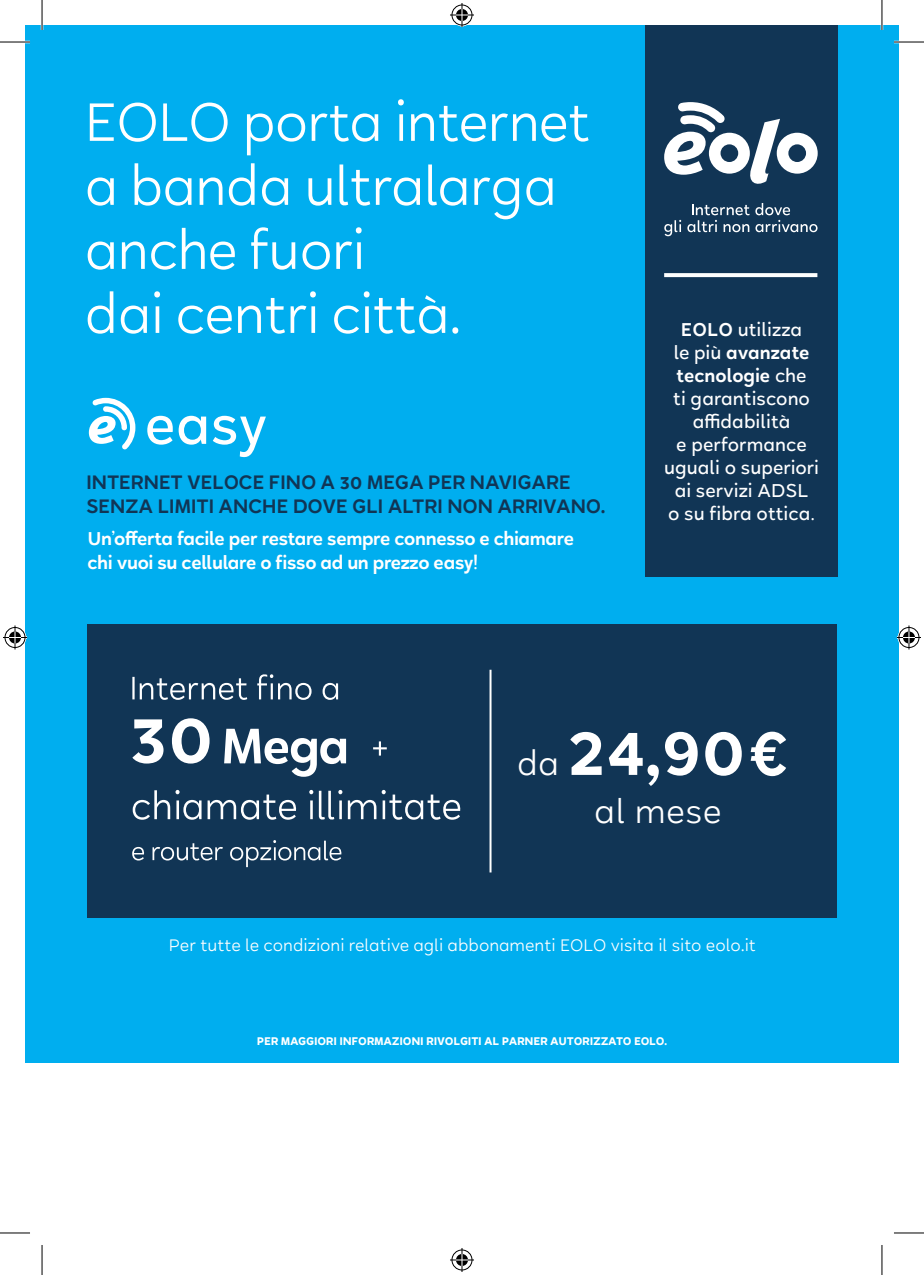
<style>
.page{position:relative;width:924px;height:1275px;background:#fff}
.page>*{position:absolute;margin:0;border:0;box-sizing:border-box;transform-origin:0 0}
.t1{font:600 74px "Halcyon";color:#fff}
.t2{font:58px/64px "Halcyon";letter-spacing:-.02em;color:#fff}
.t3{font:36px "Halcyon";letter-spacing:.01em;color:#fff}
.t4{font:600 21px "Halcyon";letter-spacing:-.02em;color:#113555}
.t5{font:500 20px "Halcyon";color:#fff}
.t6{font:600 20px "Halcyon";letter-spacing:-.02em;color:#fff}
.t7{font:600 20px "Halcyon";color:#fff}
.t8{font:18px "Halcyon";color:#fff}
.t9{font:700 12px "Halcyon";letter-spacing:-.02em;color:#fff}
.s1{font-weight:600}
.s2{font-weight:500}
.s3{font-weight:400;font-size:36px}
</style>
<div class="page">
<div style="left:25px;top:25px;width:873px;height:1037px;background:#00aeef"></div>
<div style="left:645px;top:25px;width:192px;height:551px;background:#113555"></div>
<div style="left:87px;top:624px;width:749px;height:294px;background:#113555"></div>
<svg style="left:664px;top:102px;width:153px;height:82px"></svg>
<svg style="left:664px;top:220px;width:16px;height:16px"></svg>
<svg style="left:687px;top:204px;width:62px;height:29px"></svg>
<svg style="left:755px;top:203px;width:62px;height:29px"></svg>
<svg style="left:664px;top:273px;width:153px;height:4px"></svg>
<svg style="left:132px;top:674px;width:206px;height:26px"></svg>
<svg style="left:373px;top:741px;width:13px;height:14px"></svg>
<svg style="left:133px;top:790px;width:327px;height:30px"></svg>
<hr style="left:489px;top:670px;width:2px;height:202px;background:#fff">
<svg style="left:89px;top:398px;width:46px;height:51px"></svg>
<svg style="left:147px;top:416px;width:59px;height:29px"></svg>
<svg style="left:213px;top:416px;width:53px;height:42px"></svg>
<svg style="left:132px;top:840px;width:210px;height:27px"></svg>
<svg style="left:132px;top:718px;width:77px;height:45px"></svg>
<svg style="left:224px;top:729px;width:122px;height:48px"></svg>
<hr style="left:0;top:41px;width:30px;height:2px;background:#fff">
<hr style="left:893px;top:41px;width:30px;height:2px;background:#fff">
<hr style="left:41px;top:0;width:2px;height:30px;background:#fff">
<hr style="left:880px;top:0;width:2px;height:30px;background:#fff">
<hr style="left:0;top:42px;width:30px;height:1px;background:#000">
<hr style="left:893px;top:42px;width:30px;height:1px;background:#000">
<hr style="left:0;top:1232px;width:30px;height:1px;background:#000">
<hr style="left:893px;top:1232px;width:30px;height:1px;background:#000">
<hr style="left:42px;top:0;width:1px;height:30px;background:#000">
<hr style="left:42px;top:1245px;width:1px;height:30px;background:#000">
<hr style="left:881px;top:0;width:1px;height:30px;background:#000">
<hr style="left:881px;top:1245px;width:1px;height:30px;background:#000">
<svg style="left:450px;top:3px;width:24px;height:24px"></svg>
<svg style="left:450px;top:1248px;width:24px;height:24px"></svg>
<svg style="left:3px;top:625px;width:24px;height:24px"></svg>
<svg style="left:897px;top:625px;width:23px;height:24px"></svg>
<p class="t2" style="left:85px;top:89px;width:507px">EOLO porta internet a banda ultralarga anche fuori</p>
<p class="t2" style="left:85px;top:281px;width:378px">dai centri città.</p>
<p class="t4" style="left:86px;top:466px;width:486px">INTERNET VELOCE FINO A 30 MEGA PER NAVIGARE</p>
<p class="t4" style="left:86px;top:490px;width:520px">SENZA LIMITI ANCHE DOVE GLI ALTRI NON ARRIVANO.</p>
<p class="t6" style="left:87px;top:523px;width:488px">Un’offerta facile per restare sempre connesso e chiamare</p>
<p class="t6" style="left:87px;top:547px;width:392px">chi vuoi su cellulare o fisso ad un prezzo easy!</p>
<p class="t5" style="left:680px;top:314px;width:123px"><span class="s1">EOLO</span> utilizza</p>
<p class="t7" style="left:673px;top:337px;width:137px"><span class="s2">le più</span> avanzate</p>
<p class="t7" style="left:676px;top:360px;width:132px">tecnologie <span class="s2">che</span></p>
<p class="t5" style="left:673px;top:383px;width:138px">ti garantiscono</p>
<p class="t5" style="left:692px;top:406px;width:99px">affidabilità</p>
<p class="t5" style="left:676px;top:429px;width:132px">e performance</p>
<p class="t5" style="left:663px;top:452px;width:156px">uguali o superiori</p>
<p class="t5" style="left:674px;top:475px;width:135px">ai servizi ADSL</p>
<p class="t5" style="left:667px;top:498px;width:148px">o su fibra ottica.</p>
<p class="t1" style="left:517px;top:695px;width:274px"><span class="s3">da</span> 24,90€</p>
<p class="t3" style="left:594px;top:784px;width:129px">al mese</p>
<p class="t8" style="left:169px;top:931px;width:588px">Per tutte le condizioni relative agli abbonamenti EOLO visita il sito eolo.it</p>
<p class="t9" style="left:257px;top:1032px;width:411px">PER MAGGIORI INFORMAZIONI RIVOLGITI AL PARNER AUTORIZZATO EOLO.</p>
</div>
